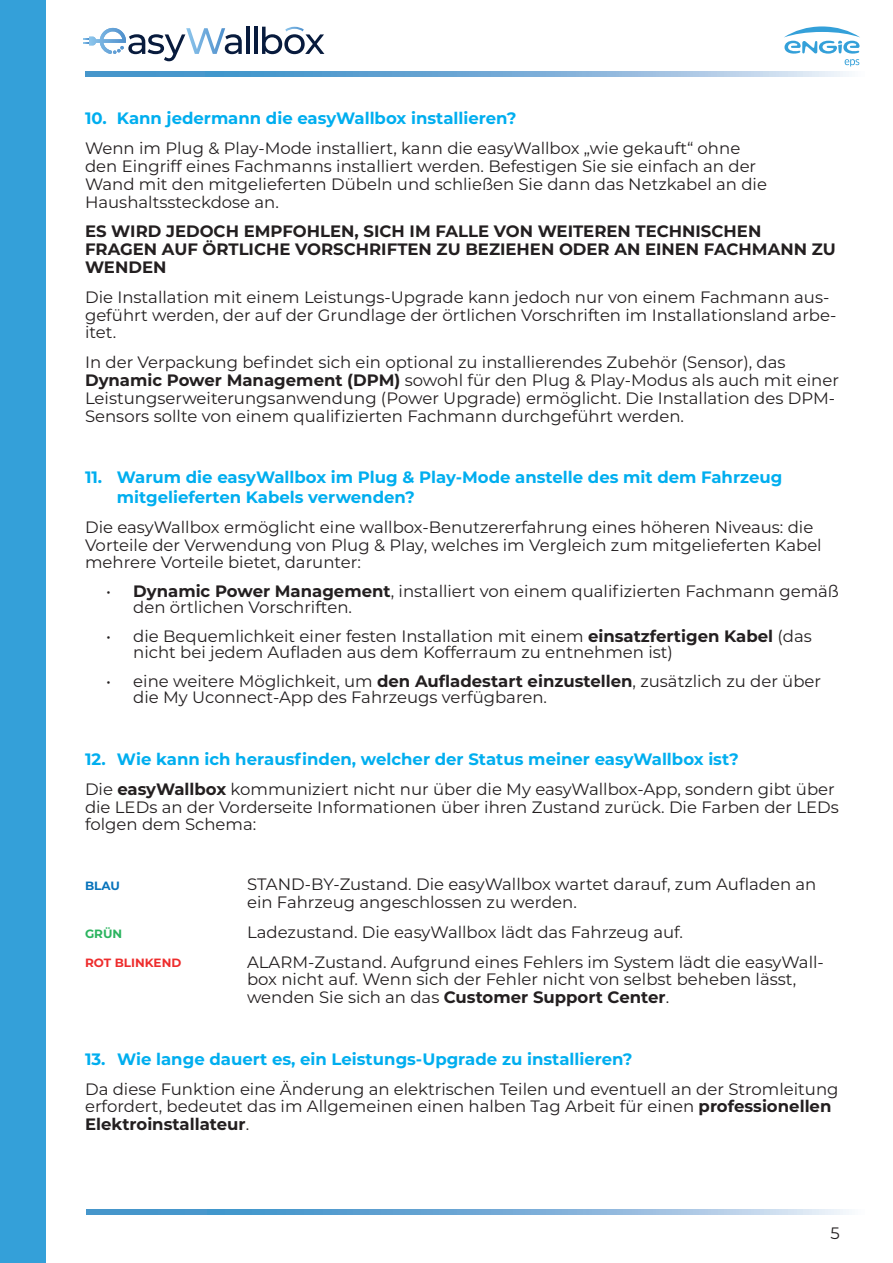
<style>
.page{position:relative;width:893px;height:1263px;background:#fff}
.page>*{position:absolute;margin:0;border:0;box-sizing:border-box;transform-origin:0 0}
.t1{font:16.5px/17.9px "Montserrat";color:#231f20}
.t2{font:700 16.5px/19.8px "Montserrat";color:#00aeef}
.t3{font:700 16.5px/17.9px "Montserrat";color:#231f20}
.t4{font:700 12px "Montserrat";color:#ee2d2d}
.t5{font:700 12px "Montserrat";color:#0873bb}
.t6{font:700 12px "Montserrat";color:#2bb45f}
.s1{font-weight:700}
.s2{font-weight:400;color:#231f20}
.s3{color:#231f20}
</style>
<div class="page">
<div style="left:0;top:0;width:45px;height:1263px;background:#34a0d9"></div>
<hr style="left:246px;top:27px;width:4px;height:27px;background:#081b3d">
<hr style="left:254px;top:27px;width:4px;height:27px;background:#081b3d">
<svg style="left:262px;top:27px;width:62px;height:27px"></svg>
<svg style="left:84px;top:28px;width:158px;height:33px"></svg>
<svg style="left:85px;top:72px;width:764px;height:4px;background:#7bb0d8"></svg>
<svg style="left:87px;top:1209px;width:762px;height:5px;background:#7bb0d8"></svg>
<svg style="left:784px;top:26px;width:76px;height:40px"></svg>
<p class="t2" style="left:85px;top:108px;width:433px">10. Kann jedermann die easyWallbox installieren?</p>
<p class="t1" style="left:85px;top:139px;width:683px">Wenn im Plug &amp; Play-Mode installiert, kann die easyWallbox „wie gekauft“ ohne den Eingriff eines Fachmanns installiert werden. Befestigen Sie sie einfach an der Wand mit den mitgelieferten Dübeln und schließen Sie dann das Netzkabel an die Haushaltssteckdose an.</p>
<p class="t3" style="left:85px;top:222px;width:752px">ES WIRD JEDOCH EMPFOHLEN, SICH IM FALLE VON WEITEREN TECHNISCHEN<br>FRAGEN AUF ÖRTLICHE VORSCHRIFTEN ZU BEZIEHEN ODER AN EINEN FACHMANN ZU<br>WENDEN</p>
<p class="t1" style="left:85px;top:287px;width:753px">Die Installation mit einem Leistungs-Upgrade kann jedoch nur von einem Fachmann aus&shy;geführt werden, der auf der Grundlage der örtlichen Vorschriften im Installationsland arbe&shy;itet.</p>
<p class="t1" style="left:85px;top:353px;width:755px">In der Verpackung befindet sich ein optional zu installierendes Zubehör (Sensor), das <span class="s1">Dynamic Power Management (DPM)</span> sowohl für den Plug &amp; Play-Modus als auch mit einer Leistungserweiterungsanwendung (Power Upgrade) ermöglicht. Die Installation des DPM-Sensors sollte von einem qualifizierten Fachmann durchgeführt werden.</p>
<p class="t2" style="left:117px;top:467px;width:667px;text-indent:-32px">11. Warum die easyWallbox im Plug &amp; Play-Mode anstelle des mit dem Fahrzeug mitgelieferten Kabels verwenden?</p>
<p class="t1" style="left:85px;top:517px;width:738px">Die easyWallbox ermöglicht eine wallbox-Benutzererfahrung eines höheren Niveaus: die<br>Vorteile der Verwendung von Plug &amp; Play, welches im Vergleich zum mitgelieferten Kabel mehrere Vorteile bietet, darunter:</p>
<p class="t1" style="left:133px;top:582px;width:707px;line-height:16.5px;text-indent:-27px">• <span class="s1">Dynamic Power Management</span>, installiert von einem qualifizierten Fachmann gemäß den örtlichen Vorschriften.</p>
<p class="t1" style="left:133px;top:627px;width:680px;line-height:16.5px;text-indent:-27px">• die Bequemlichkeit einer festen Installation mit einem <span class="s1">einsatzfertigen Kabel</span> (das nicht bei jedem Aufladen aus dem Kofferraum zu entnehmen ist)</p>
<p class="t1" style="left:133px;top:672px;width:689px;line-height:16.5px;text-indent:-27px">• eine weitere Möglichkeit, um <span class="s1">den Aufladestart einzustellen</span>, zusätzlich zu der über die My Uconnect-App des Fahrzeugs verfügbaren.</p>
<p class="t2" style="left:85px;top:743px;width:751px;line-height:29.8px">12. Wie kann ich herausfinden, welcher der Status meiner easyWallbox ist?<br><span class="s2">Die</span> <span class="s3">easyWallbox</span> <span class="s2">kommuniziert nicht nur über die My easyWallbox-App, sondern gibt über</span></p>
<p class="t1" style="left:85px;top:797px;width:755px">die LEDs an der Vorderseite Informationen über ihren Zustand zurück. Die Farben der LEDs folgen dem Schema:</p>
<p class="t5" style="left:85px;top:877px;width:36px">BLAU</p>
<p class="t1" style="left:247px;top:875px;width:571px">STAND-BY-Zustand. Die easyWallbox wartet darauf, zum Aufladen an ein Fahrzeug angeschlossen zu werden.</p>
<p class="t6" style="left:85px;top:925px;width:39px">GRÜN</p>
<p class="t1" style="left:247px;top:916px;width:578px;line-height:29.8px">Ladezustand. Die easyWallbox lädt das Fahrzeug auf.<br>ALARM-Zustand. Aufgrund eines Fehlers im System lädt die easyWall-</p>
<p class="t1" style="left:247px;top:970px;width:551px">box nicht auf. Wenn sich der Fehler nicht von selbst beheben lässt, wenden Sie sich an das <span class="s1">Customer Support Center</span>.</p>
<p class="t4" style="left:85px;top:954px;width:98px">ROT BLINKEND</p>
<p class="t2" style="left:85px;top:1048px;width:549px">13. Wie lange dauert es, ein Leistungs-Upgrade zu installieren?</p>
<p class="t1" style="left:85px;top:1079px;width:755px">Da diese Funktion eine Änderung an elektrischen Teilen und eventuell an der Stromleitung erfordert, bedeutet das im Allgemeinen einen halben Tag Arbeit für einen <span class="s1">professionellen<br>Elektroinstallateur</span>.</p>
<p class="t1" style="left:830px;top:1223px;width:11px">5</p>
</div>
